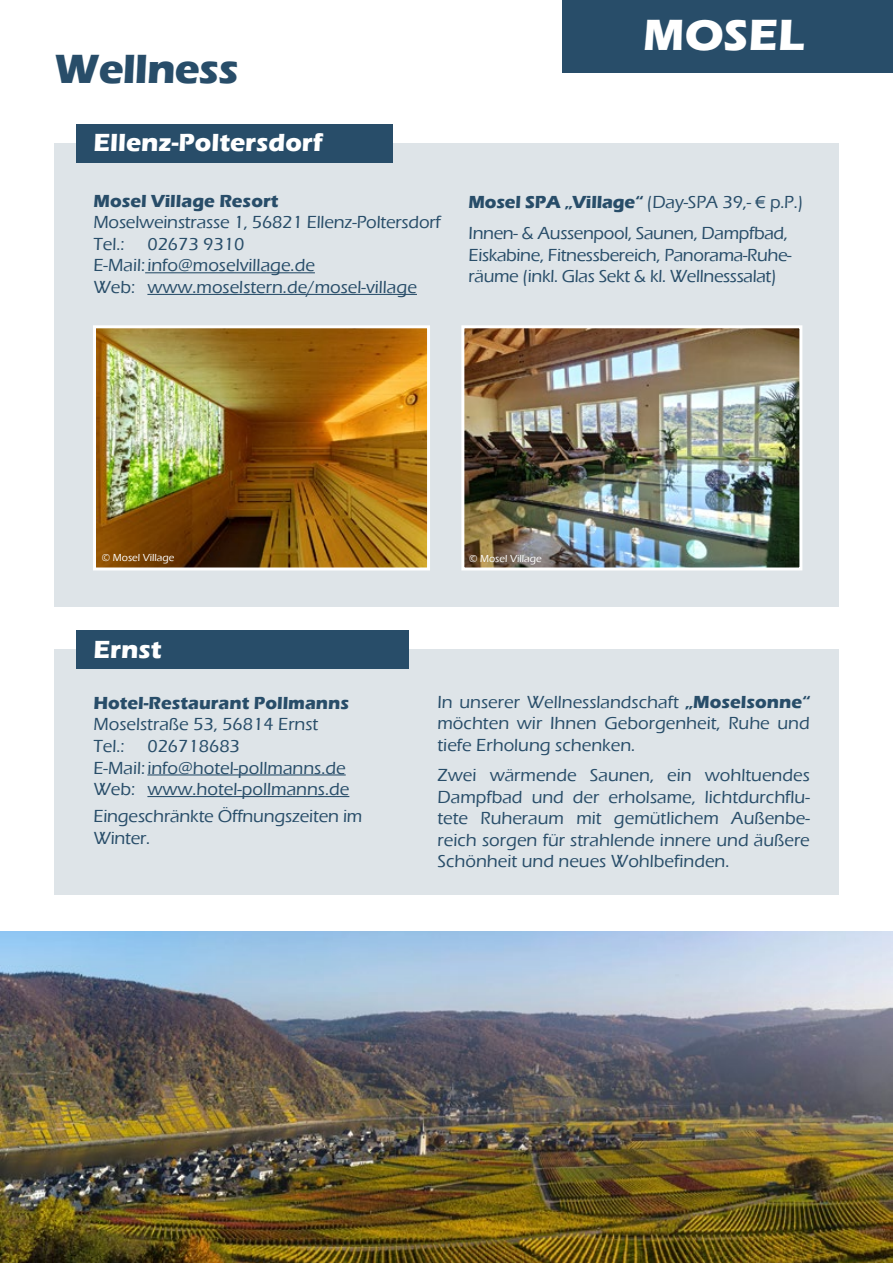
<style>
.page{position:relative;width:893px;height:1263px;background:#fff}
.page>*{position:absolute;margin:0;border:0;box-sizing:border-box;transform-origin:0 0}
.t1{font:700 45px "Eras ITC";color:#fff}
.t2{font:700 42px "Eras ITC";letter-spacing:-.02em;color:#284d69}
.t3{font:700 25.5px "Eras ITC";color:#fff}
.t4{font:500 18px/21.6px "Eras ITC";color:#284d69}
.t5{font:500 18px/31.5px "Eras ITC";letter-spacing:-.02em;color:#284d69}
.t6{font:700 18px "Eras ITC";color:#284d69}
.t7{font:500 10.5px "Eras ITC";color:#fff}
.s1{font-weight:700}
</style>
<div class="page">
<div style="left:563px;top:0;width:330px;height:72px;background:#284d69"></div>
<div style="left:54px;top:143px;width:785px;height:464px;background:#dee4e8"></div>
<div style="left:76px;top:124px;width:316px;height:38px;background:#284d69"></div>
<hr style="left:145px;top:272px;width:170px;height:1px;background:#284d69">
<hr style="left:147px;top:294px;width:270px;height:1px;background:#284d69">
<img style="left:97px;top:329px;width:329px;height:237px">
<div style="left:93px;top:325px;width:337px;height:245px;border:3px solid #fff"></div>
<img style="left:465px;top:329px;width:333px;height:237px">
<div style="left:461px;top:325px;width:341px;height:245px;border:3px solid #fff"></div>
<img style="left:0;top:931px;width:893px;height:332px">
<div style="left:54px;top:650px;width:785px;height:245px;background:#dee4e8"></div>
<div style="left:76px;top:630px;width:333px;height:39px;background:#284d69"></div>
<hr style="left:147px;top:774px;width:199px;height:1px;background:#284d69">
<hr style="left:147px;top:796px;width:202px;height:1px;background:#284d69">
<h2 class="t2" style="left:54px;top:45px;width:186px">Wellness</h2>
<h3 class="t3" style="left:93px;top:128px;width:231px">Ellenz-Poltersdorf</h3>
<p class="t6" style="left:93px;top:190px;width:186px">Mosel Village Resort</p>
<p class="t4" style="left:93px;top:212px;width:349px">Moselweinstrasse 1, 56821 Ellenz-Poltersdorf<br>Tel.:</p>
<p class="t4" style="left:93px;top:233px;width:325px;text-indent:54px">02673 9310<br>E-Mail: info@moselvillage.de<br>Web: www.moselstern.de/mosel-village</p>
<h1 class="t1" style="left:643px;top:9px;width:163px">MOSEL</h1>
<p class="t5" style="left:469px;top:186px;width:336px"><span class="s1">Mosel SPA „Village“</span> (Day-SPA 39,- € p.P.)<br>Innen- &amp; Aussenpool, Saunen, Dampfbad,</p>
<p class="t5" style="left:469px;top:244px;width:325px;line-height:21.6px">Eiskabine, Fitnessbereich, Panorama-Ruhe&shy;räume (inkl. Glas Sekt &amp; kl. Wellnesssalat)</p>
<p class="t7" style="left:102px;top:551px;width:74px">© Mosel Village</p>
<p class="t7" style="left:469px;top:552px;width:74px">© Mosel Village</p>
<h3 class="t3" style="left:93px;top:635px;width:70px">Ernst</h3>
<p class="t6" style="left:93px;top:692px;width:257px">Hotel-Restaurant Pollmanns</p>
<p class="t4" style="left:93px;top:714px;width:226px">Moselstraße 53, 56814 Ernst<br>Tel.:</p>
<p class="t4" style="left:93px;top:735px;width:257px;text-indent:54px">026718683<br>E-Mail: info@hotel-pollmanns.de<br>Web: www.hotel-pollmanns.de</p>
<p class="t4" style="left:93px;top:806px;width:270px">Eingeschränkte Öffnungszeiten im<br>Winter.</p>
<p class="t4" style="left:437px;top:691px;width:374px;text-align:justify">In unserer Wellnesslandschaft <span class="s1">„Moselsonne“ </span>möchten wir Ihnen Geborgenheit, Ruhe und tiefe Erholung schenken.</p>
<p class="t4" style="left:437px;top:764px;width:374px;text-align:justify">Zwei wärmende Saunen, ein wohltuendes Dampfbad und der erholsame, lichtdurchflu&shy;tete Ruheraum mit gemütlichem Außenbe&shy;reich sorgen für strahlende innere und äußere Schönheit und neues Wohlbefinden.</p>
</div>
